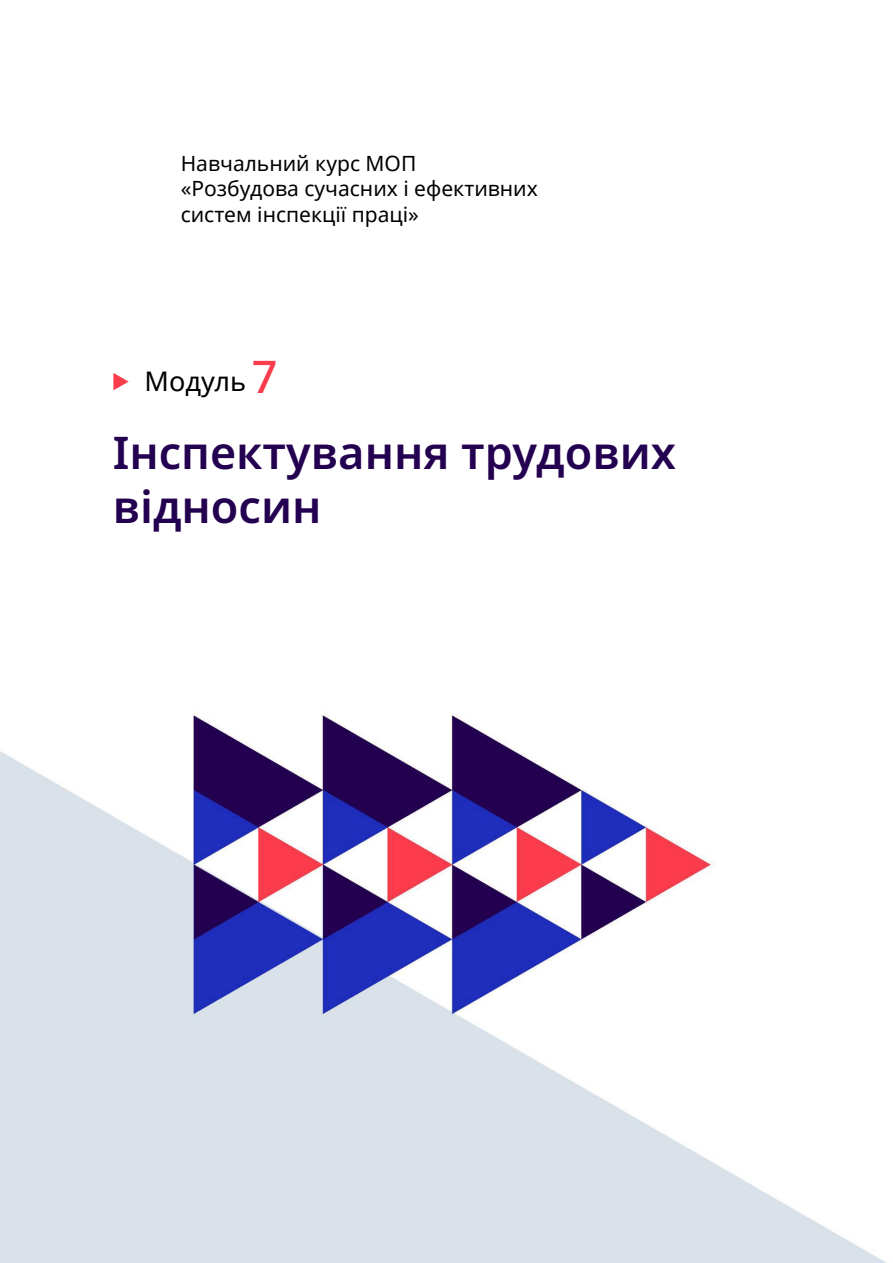
<style>
.page{position:relative;width:893px;height:1263px;background:#fff}
.page>*{position:absolute;margin:0;border:0;box-sizing:border-box;transform-origin:0 0}
.t1{font:600 45px/54px "Noto Sans";color:#240050}
.t2{font:500 45px "Noto Sans";color:#fb3c4d}
.t3{font:27px "Noto Sans";color:#000}
.t4{font:21px/25.2px "Noto Sans";color:#000}
</style>
<div class="page">
<img style="left:0;top:713px;width:887px;height:550px">
<p class="t4" style="left:181px;top:152px;width:359px">Навчальний курс МОП «Розбудова сучасних і ефективних систем інспекції праці»</p>
<h1 class="t2" style="left:252px;top:345px;width:27px">7</h1>
<p class="t3" style="left:145px;top:362px;width:103px">Модуль</p>
<h1 class="t1" style="left:113px;top:427px;width:565px">Інспектування трудових відносин</h1>
</div>
